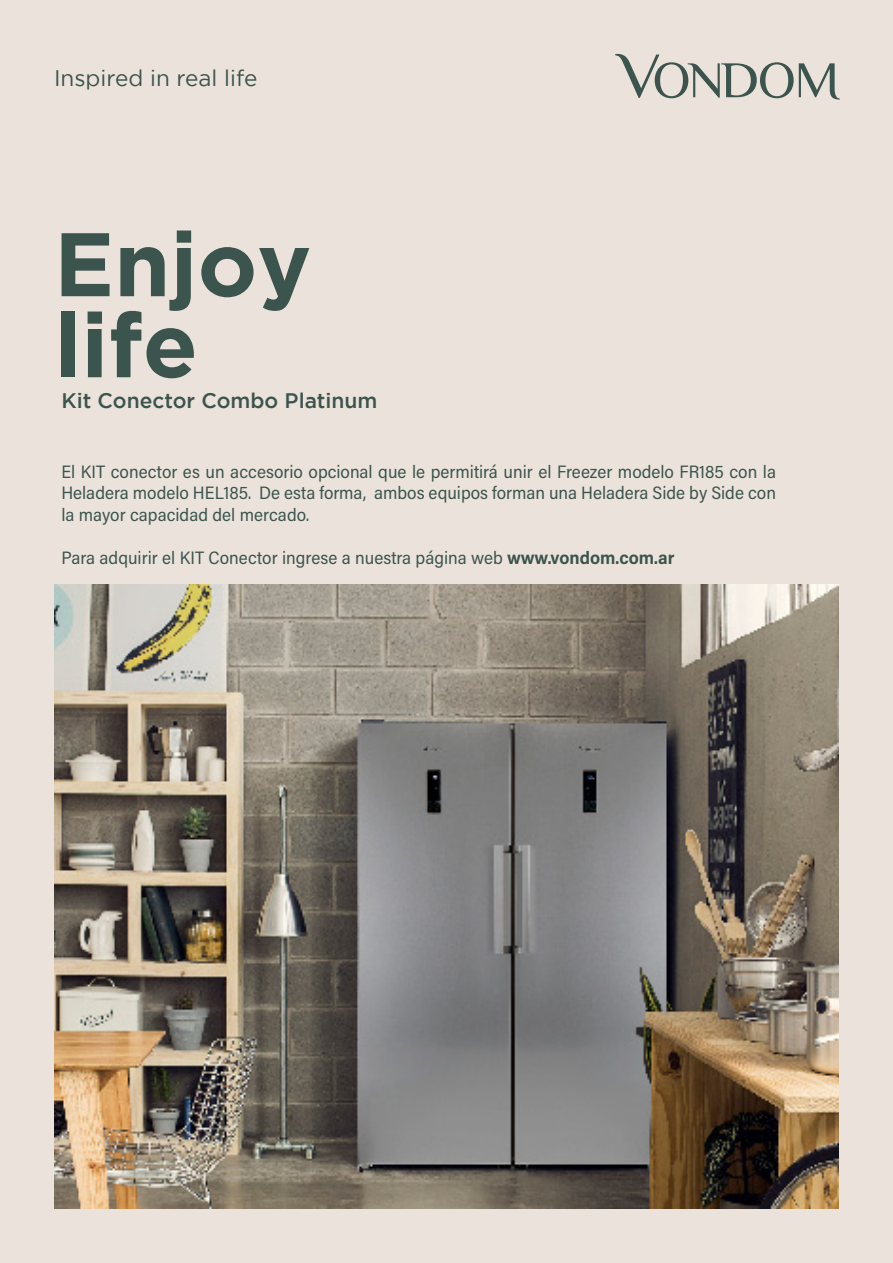
<style>
.page{position:relative;width:893px;height:1263px;background:#ebe3db}
.page>*{position:absolute;margin:0;border:0;box-sizing:border-box;transform-origin:0 0}
.t1{font:700 90px "Gotham";color:#3b544d}
.t2{font:22.5px "Gotham";color:#3b544d}
.t3{font:500 21px "Gotham";color:#3b544d}
.t4{font:18px/21.6px "Acumin Pro Semi Cond";color:#3b544d;text-align:justify}
.s1{font-weight:700}
</style>
<div class="page">
<svg style="left:615px;top:54px;width:225px;height:46px"></svg>
<img style="left:54px;top:585px;width:785px;height:624px">
<p class="t2" style="left:54px;top:66px;width:205px">Inspired in real life</p>
<p class="t1" style="left:54px;top:212px;width:259px">Enjoy</p>
<p class="t1" style="left:54px;top:293px;width:145px">life</p>
<p class="t3" style="left:61px;top:389px;width:318px">Kit Conector Combo Platinum</p>
<p class="t4" style="left:61px;top:460px;width:716px">El KIT conector es un accesorio opcional que le permitirá unir el Freezer modelo FR185 con la Heladera modelo HEL185. De esta forma, ambos equipos forman una Heladera Side by Side con la mayor capacidad del mercado.</p>
<p class="t4" style="left:61px;top:546px;width:615px">Para adquirir el KIT Conector ingrese a nuestra página web <span class="s1">www.vondom.com.ar</span></p>
</div>
